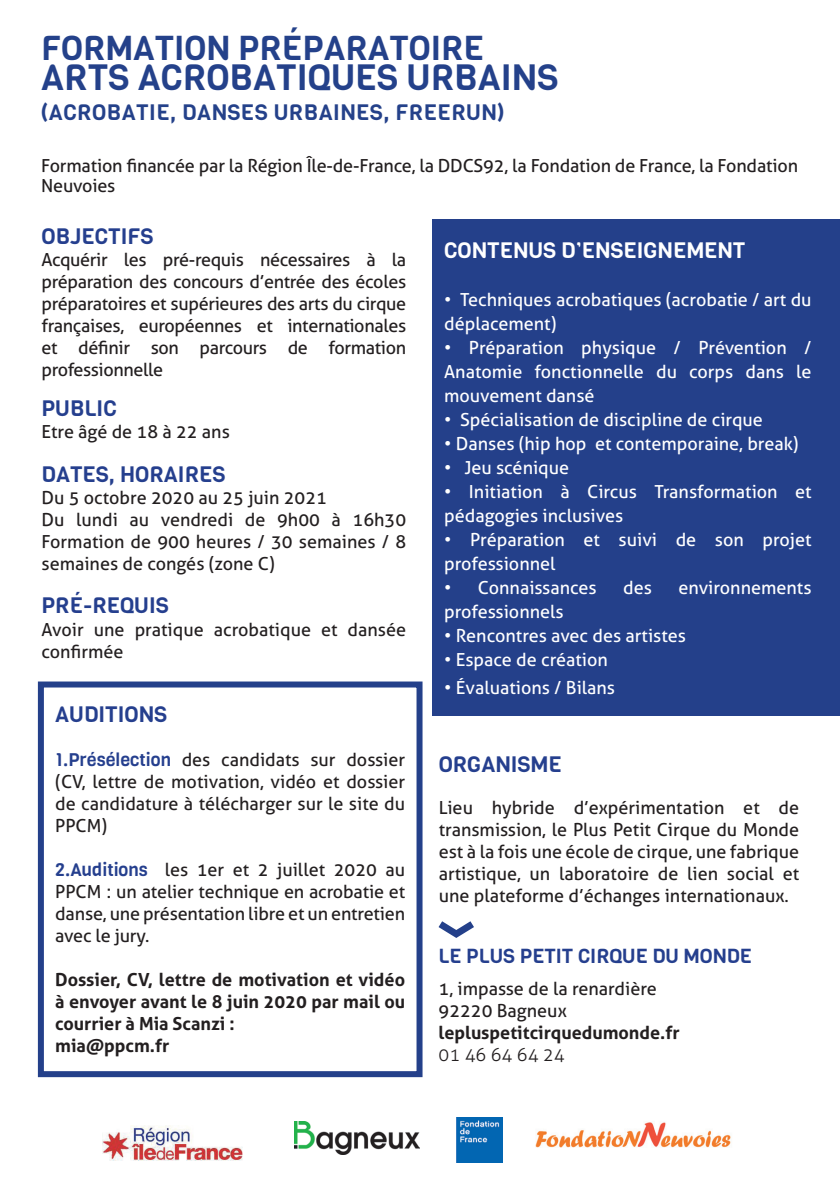
<style>
.page{position:relative;width:840px;height:1191px;background:#fff}
.page>*{position:absolute;margin:0;border:0;box-sizing:border-box;transform-origin:0 0}
.t1{font:36px "Viga";color:#24418a}
.t2{font:34px "Viga";color:#24418a}
.t3{font:22px "Viga";color:#253f8e}
.t4{font:22px "Viga";letter-spacing:.02em;color:#24418a}
.t5{font:22px "Viga";color:#fff}
.t6{font:20px "Viga";color:#253f8e}
.t7{font:18px/22px "Aller";color:#231f20}
.t8{font:18px/24px "Aller";color:#fff}
.t9{font:700 18px/22px "Aller";color:#231f20}
.t10{font:300 18px "Aller";color:#231f20}
.s1{font-family:"Viga";color:#253f8e}
</style>
<div class="page">
<div style="left:432px;top:220px;width:407px;height:496px;background:#24408a"></div>
<div style="left:38px;top:681px;width:384px;height:396px;border:6px solid #24408a"></div>
<img style="left:456px;top:1117px;width:46px;height:45px">
<img style="left:294px;top:1121px;width:125px;height:33px">
<svg style="left:438px;top:921px;width:35px;height:17px"></svg>
<img style="left:535px;top:1122px;width:196px;height:26px">
<img style="left:102px;top:1125px;width:141px;height:36px">
<h2 class="t2" style="left:41px;top:25px;width:444px">FORMATION PRÉPARATOIRE</h2>
<h1 class="t1" style="left:41px;top:53px;width:518px">ARTS ACROBATIQUES URBAINS</h1>
<p class="t4" style="left:41px;top:97px;width:464px">(ACROBATIE, DANSES URBAINES, FREERUN)</p>
<p class="t7" style="left:41px;top:155px;width:758px;line-height:20px">Formation financée par la Région Île-de-France, la DDCS92, la Fondation de France, la Fondation<br>Neuvoies</p>
<p class="t3" style="left:41px;top:221px;width:113px">OBJECTIFS</p>
<p class="t7" style="left:41px;top:248px;width:366px;text-align:justify">Acquérir les pré-requis nécessaires à la préparation des concours d’entrée des écoles préparatoires et supérieures des arts du cirque françaises, européennes et internationales et définir son parcours de formation professionnelle</p>
<p class="t3" style="left:41px;top:393px;width:77px">PUBLIC</p>
<p class="t7" style="left:41px;top:420px;width:190px">Etre âgé de 18 à 22 ans</p>
<p class="t3" style="left:41px;top:459px;width:185px">DATES, HORAIRES</p>
<p class="t7" style="left:41px;top:486px;width:366px">Du 5 octobre 2020 au 25 juin 2021<br>Du lundi au vendredi de 9h00 à 16h30<br>Formation de 900 heures / 30 semaines / 8 semaines de congés (zone C)</p>
<p class="t3" style="left:41px;top:591px;width:129px">PRÉ-REQUIS</p>
<p class="t7" style="left:41px;top:618px;width:366px">Avoir une pratique acrobatique et dansée confirmée</p>
<p class="t3" style="left:55px;top:699px;width:113px">AUDITIONS</p>
<p class="t7" style="left:55px;top:748px;width:351px;text-align:justify"><span class="s1">1.Présélection</span> des candidats sur dossier (CV, lettre de motivation, vidéo et dossier de candidature à télécharger sur le site du PPCM)</p>
<p class="t7" style="left:55px;top:858px;width:351px;text-align:justify"><span class="s1">2.Auditions</span> les 1er et 2 juillet 2020 au PPCM : un atelier technique en acrobatie et danse, une présentation libre et un entretien avec le jury.</p>
<p class="t9" style="left:55px;top:968px;width:351px">Dossier, CV, lettre de motivation et vidéo à envoyer avant le 8 juin 2020 par mail ou courrier à Mia Scanzi :<br>mia@ppcm.fr</p>
<p class="t5" style="left:444px;top:235px;width:302px">CONTENUS D’ENSEIGNEMENT</p>
<p class="t8" style="left:444px;top:287px;width:369px">• Techniques acrobatiques (acrobatie / art du déplacement)</p>
<p class="t8" style="left:444px;top:335px;width:369px;text-align:justify">• Préparation physique / Prévention / Anatomie fonctionnelle du corps dans le mouvement dansé</p>
<p class="t8" style="left:444px;top:407px;width:320px">• Spécialisation de discipline de cirque</p>
<p class="t8" style="left:444px;top:431px;width:356px">• Danses (hip hop et contemporaine, break)</p>
<p class="t8" style="left:444px;top:455px;width:126px">• Jeu scénique</p>
<p class="t8" style="left:444px;top:479px;width:369px">• Initiation à Circus Transformation et pédagogies inclusives</p>
<p class="t8" style="left:444px;top:527px;width:369px">• Préparation et suivi de son projet professionnel</p>
<p class="t8" style="left:444px;top:575px;width:154px">• Connaissances</p>
<p class="t8" style="left:623px;top:575px;width:30px">des</p>
<p class="t8" style="left:678px;top:575px;width:135px">environnements</p>
<p class="t8" style="left:444px;top:599px;width:121px">professionnels</p>
<p class="t8" style="left:444px;top:623px;width:243px">• Rencontres avec des artistes</p>
<p class="t8" style="left:444px;top:647px;width:165px">• Espace de création</p>
<p class="t8" style="left:444px;top:675px;width:172px">• Évaluations / Bilans</p>
<p class="t3" style="left:438px;top:749px;width:124px">ORGANISME</p>
<p class="t7" style="left:438px;top:796px;width:362px;text-align:justify">Lieu hybride d’expérimentation et de transmission, le Plus Petit Cirque du Monde est à la fois une école de cirque, une fabrique artistique, un laboratoire de lien social et une plateforme d’échanges internationaux.</p>
<p class="t6" style="left:438px;top:943px;width:315px">LE PLUS PETIT CIRQUE DU MONDE</p>
<p class="t7" style="left:438px;top:977px;width:220px">1, impasse de la renardière<br>92220 Bagneux</p>
<p class="t9" style="left:438px;top:1021px;width:243px">lepluspetitcirquedumonde.fr</p>
<p class="t10" style="left:438px;top:1043px;width:127px">01 46 64 64 24</p>
</div>
